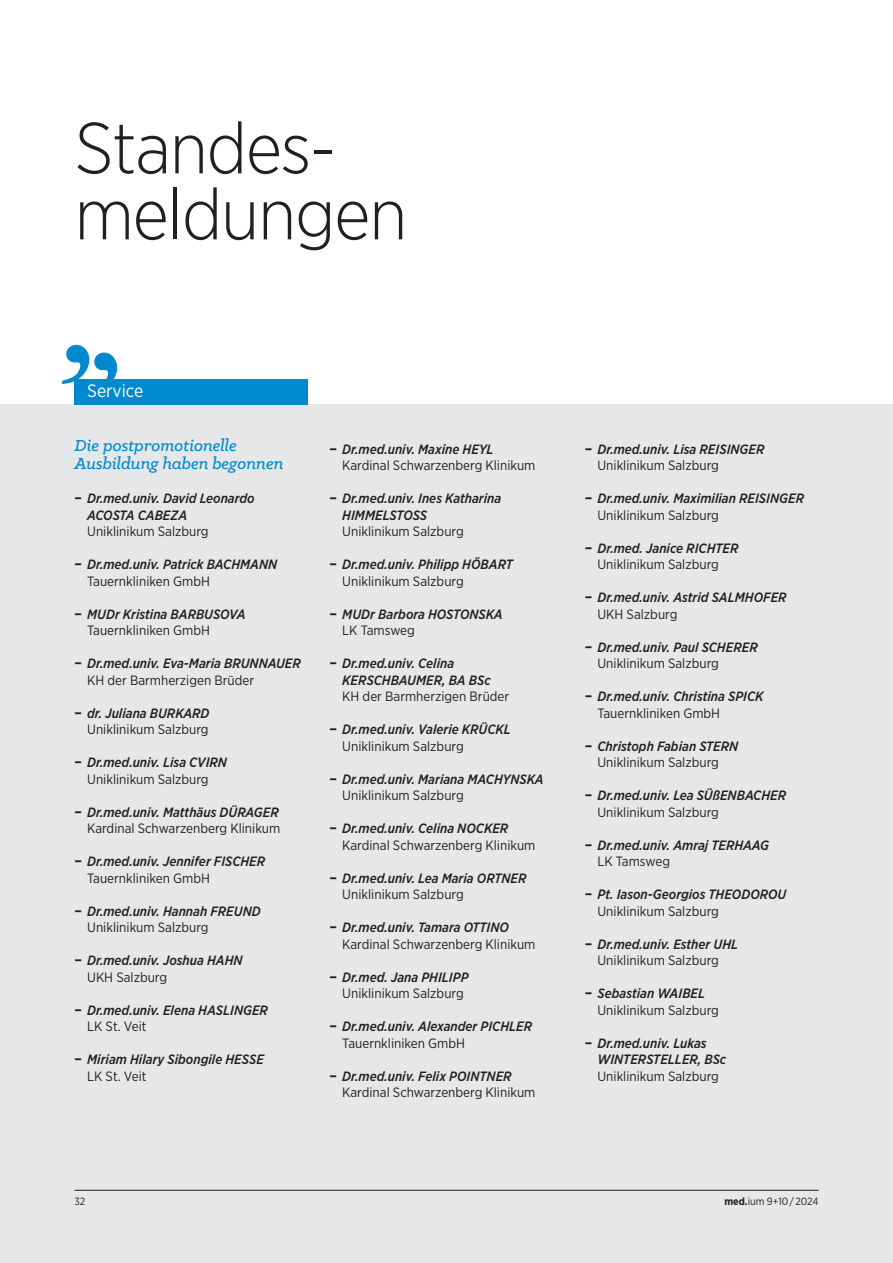
<style>
.page{position:relative;width:893px;height:1263px;background:#fff}
.page>*{position:absolute;margin:0;border:0;box-sizing:border-box;transform-origin:0 0}
.headline_48_44pt{font:300 72px/66px "Gotham Narrow";letter-spacing:-.02em;color:#231f20}
.subhead-SM{font:italic 500 18px/18px "Klinic Slab";color:#0089cf}
.Rubrik{font:18px "Gotham Narrow";color:#fff}
.t1{font:italic 500 13.5px/16.5px "Gotham Narrow";color:#231f20}
.Z2-Aufzaehlung-SM{font:13.5px "Gotham Narrow";color:#231f20}
.t2{font:10.5px "Gotham Narrow";color:#231f20}
.s1{font-weight:700;font-style:normal}
.s2{font-weight:700}
</style>
<div class="page">
<div style="left:0;top:404px;width:893px;height:859px;background:#e6e7e9"></div>
<svg style="left:62px;top:345px;width:55px;height:39px"></svg>
<div style="left:74px;top:379px;width:234px;height:25px;background:#0089cf"></div>
<hr style="left:74px;top:1190px;width:745px;height:1px;background:#231f20">
<p class="headline_48_44pt" style="left:74px;top:113px;width:334px">Standes&shy;meldungen</p>
<p class="Rubrik" style="left:87px;top:380px;width:58px">Service</p>
<p class="subhead-SM" style="left:74px;top:436px;width:211px">Die postpromotionelle<br>Ausbildung haben begonnen</p>
<p class="t1" style="left:87px;top:490px;width:169px;text-indent:-13px"><span class="s1">−</span> Dr.med.univ. David Leonardo<br>ACOSTA CABEZA</p>
<p class="Z2-Aufzaehlung-SM" style="left:87px;top:523px;width:123px">Uniklinikum Salzburg</p>
<p class="t1" style="left:74px;top:556px;width:204px"><span class="s1">−</span> Dr.med.univ. Patrick BACHMANN</p>
<p class="Z2-Aufzaehlung-SM" style="left:87px;top:573px;width:124px">Tauernkliniken GmbH</p>
<p class="t1" style="left:74px;top:606px;width:173px"><span class="s1">−</span> MUDr Kristina BARBUSOVA</p>
<p class="Z2-Aufzaehlung-SM" style="left:87px;top:622px;width:124px">Tauernkliniken GmbH</p>
<p class="t1" style="left:74px;top:655px;width:228px"><span class="s1">−</span> Dr.med.univ. Eva-Maria BRUNNAUER</p>
<p class="Z2-Aufzaehlung-SM" style="left:87px;top:672px;width:168px">KH der Barmherzigen Brüder</p>
<p class="t1" style="left:74px;top:705px;width:137px"><span class="s1">−</span> dr. Juliana BURKARD</p>
<p class="Z2-Aufzaehlung-SM" style="left:87px;top:721px;width:123px">Uniklinikum Salzburg</p>
<p class="t1" style="left:74px;top:754px;width:154px"><span class="s1">−</span> Dr.med.univ. Lisa CVIRN</p>
<p class="Z2-Aufzaehlung-SM" style="left:87px;top:771px;width:123px">Uniklinikum Salzburg</p>
<p class="t1" style="left:74px;top:804px;width:206px"><span class="s1">−</span> Dr.med.univ. Matthäus DÜRAGER</p>
<p class="Z2-Aufzaehlung-SM" style="left:87px;top:820px;width:195px">Kardinal Schwarzenberg Klinikum</p>
<p class="t1" style="left:74px;top:853px;width:192px"><span class="s1">−</span> Dr.med.univ. Jennifer FISCHER</p>
<p class="Z2-Aufzaehlung-SM" style="left:87px;top:870px;width:124px">Tauernkliniken GmbH</p>
<p class="t1" style="left:74px;top:903px;width:188px"><span class="s1">−</span> Dr.med.univ. Hannah FREUND</p>
<p class="Z2-Aufzaehlung-SM" style="left:87px;top:919px;width:123px">Uniklinikum Salzburg</p>
<p class="t1" style="left:74px;top:952px;width:170px"><span class="s1">−</span> Dr.med.univ. Joshua HAHN</p>
<p class="Z2-Aufzaehlung-SM" style="left:87px;top:969px;width:81px">UKH Salzburg</p>
<p class="t1" style="left:74px;top:1002px;width:195px"><span class="s1">−</span> Dr.med.univ. Elena HASLINGER</p>
<p class="Z2-Aufzaehlung-SM" style="left:87px;top:1018px;width:61px">LK St. Veit</p>
<p class="t1" style="left:74px;top:1051px;width:191px"><span class="s1">−</span> Miriam Hilary Sibongile HESSE</p>
<p class="Z2-Aufzaehlung-SM" style="left:87px;top:1068px;width:61px">LK St. Veit</p>
<p class="t1" style="left:330px;top:441px;width:165px"><span class="s1">−</span> Dr.med.univ. Maxine HEYL</p>
<p class="Z2-Aufzaehlung-SM" style="left:342px;top:457px;width:195px">Kardinal Schwarzenberg Klinikum</p>
<p class="t1" style="left:342px;top:490px;width:161px;text-indent:-13px"><span class="s1">−</span> Dr.med.univ. Ines Katharina<br>HIMMELSTOSS</p>
<p class="Z2-Aufzaehlung-SM" style="left:342px;top:523px;width:123px">Uniklinikum Salzburg</p>
<p class="t1" style="left:330px;top:556px;width:185px"><span class="s1">−</span> Dr.med.univ. Philipp HÖBART</p>
<p class="Z2-Aufzaehlung-SM" style="left:342px;top:573px;width:123px">Uniklinikum Salzburg</p>
<p class="t1" style="left:330px;top:606px;width:175px"><span class="s1">−</span> MUDr Barbora HOSTONSKA</p>
<p class="Z2-Aufzaehlung-SM" style="left:342px;top:622px;width:74px">LK Tamsweg</p>
<p class="t1" style="left:342px;top:655px;width:150px;text-indent:-13px"><span class="s1">−</span> Dr.med.univ. Celina<br>KERSCHBAUMER, BA BSc</p>
<p class="Z2-Aufzaehlung-SM" style="left:342px;top:688px;width:168px">KH der Barmherzigen Brüder</p>
<p class="t1" style="left:330px;top:721px;width:183px"><span class="s1">−</span> Dr.med.univ. Valerie KRÜCKL</p>
<p class="Z2-Aufzaehlung-SM" style="left:342px;top:738px;width:123px">Uniklinikum Salzburg</p>
<p class="t1" style="left:330px;top:771px;width:216px"><span class="s1">−</span> Dr.med.univ. Mariana MACHYNSKA</p>
<p class="Z2-Aufzaehlung-SM" style="left:342px;top:787px;width:123px">Uniklinikum Salzburg</p>
<p class="t1" style="left:330px;top:820px;width:180px"><span class="s1">−</span> Dr.med.univ. Celina NOCKER</p>
<p class="Z2-Aufzaehlung-SM" style="left:342px;top:837px;width:195px">Kardinal Schwarzenberg Klinikum</p>
<p class="t1" style="left:330px;top:870px;width:198px"><span class="s1">−</span> Dr.med.univ. Lea Maria ORTNER</p>
<p class="Z2-Aufzaehlung-SM" style="left:342px;top:886px;width:123px">Uniklinikum Salzburg</p>
<p class="t1" style="left:330px;top:919px;width:181px"><span class="s1">−</span> Dr.med.univ. Tamara OTTINO</p>
<p class="Z2-Aufzaehlung-SM" style="left:342px;top:936px;width:195px">Kardinal Schwarzenberg Klinikum</p>
<p class="t1" style="left:330px;top:969px;width:140px"><span class="s1">−</span> Dr.med. Jana PHILIPP</p>
<p class="Z2-Aufzaehlung-SM" style="left:342px;top:985px;width:123px">Uniklinikum Salzburg</p>
<p class="t1" style="left:330px;top:1018px;width:204px"><span class="s1">−</span> Dr.med.univ. Alexander PICHLER</p>
<p class="Z2-Aufzaehlung-SM" style="left:342px;top:1035px;width:124px">Tauernkliniken GmbH</p>
<p class="t1" style="left:330px;top:1068px;width:184px"><span class="s1">−</span> Dr.med.univ. Felix POINTNER</p>
<p class="Z2-Aufzaehlung-SM" style="left:342px;top:1084px;width:195px">Kardinal Schwarzenberg Klinikum</p>
<p class="t1" style="left:585px;top:441px;width:181px"><span class="s1">−</span> Dr.med.univ. Lisa REISINGER</p>
<p class="Z2-Aufzaehlung-SM" style="left:597px;top:457px;width:123px">Uniklinikum Salzburg</p>
<p class="t1" style="left:585px;top:490px;width:221px"><span class="s1">−</span> Dr.med.univ. Maximilian REISINGER</p>
<p class="Z2-Aufzaehlung-SM" style="left:597px;top:507px;width:123px">Uniklinikum Salzburg</p>
<p class="t1" style="left:585px;top:540px;width:155px"><span class="s1">−</span> Dr.med. Janice RICHTER</p>
<p class="Z2-Aufzaehlung-SM" style="left:597px;top:556px;width:123px">Uniklinikum Salzburg</p>
<p class="t1" style="left:585px;top:589px;width:203px"><span class="s1">−</span> Dr.med.univ. Astrid SALMHOFER</p>
<p class="Z2-Aufzaehlung-SM" style="left:597px;top:606px;width:81px">UKH Salzburg</p>
<p class="t1" style="left:585px;top:639px;width:175px"><span class="s1">−</span> Dr.med.univ. Paul SCHERER</p>
<p class="Z2-Aufzaehlung-SM" style="left:597px;top:655px;width:123px">Uniklinikum Salzburg</p>
<p class="t1" style="left:585px;top:688px;width:180px"><span class="s1">−</span> Dr.med.univ. Christina SPICK</p>
<p class="Z2-Aufzaehlung-SM" style="left:597px;top:705px;width:124px">Tauernkliniken GmbH</p>
<p class="t1" style="left:585px;top:738px;width:155px"><span class="s1">−</span> Christoph Fabian STERN</p>
<p class="Z2-Aufzaehlung-SM" style="left:597px;top:754px;width:123px">Uniklinikum Salzburg</p>
<p class="t1" style="left:585px;top:787px;width:203px"><span class="s1">−</span> Dr.med.univ. Lea SÜßENBACHER</p>
<p class="Z2-Aufzaehlung-SM" style="left:597px;top:804px;width:123px">Uniklinikum Salzburg</p>
<p class="t1" style="left:585px;top:837px;width:186px"><span class="s1">−</span> Dr.med.univ. Amraj TERHAAG</p>
<p class="Z2-Aufzaehlung-SM" style="left:597px;top:853px;width:74px">LK Tamsweg</p>
<p class="t1" style="left:585px;top:886px;width:203px"><span class="s1">−</span> Pt. Iason-Georgios THEODOROU</p>
<p class="Z2-Aufzaehlung-SM" style="left:597px;top:903px;width:123px">Uniklinikum Salzburg</p>
<p class="t1" style="left:585px;top:936px;width:155px"><span class="s1">−</span> Dr.med.univ. Esther UHL</p>
<p class="Z2-Aufzaehlung-SM" style="left:597px;top:952px;width:123px">Uniklinikum Salzburg</p>
<p class="t1" style="left:585px;top:985px;width:122px"><span class="s1">−</span> Sebastian WAIBEL</p>
<p class="Z2-Aufzaehlung-SM" style="left:597px;top:1002px;width:123px">Uniklinikum Salzburg</p>
<p class="t1" style="left:597px;top:1035px;width:130px;text-indent:-13px"><span class="s1">−</span> Dr.med.univ. Lukas<br>WINTERSTELLER, BSc</p>
<p class="Z2-Aufzaehlung-SM" style="left:597px;top:1068px;width:123px">Uniklinikum Salzburg</p>
<p class="t2" style="left:74px;top:1195px;width:12px">32</p>
<p class="t2" style="left:724px;top:1195px;width:96px"><span class="s2">med.</span>ium 9+10 / 2024</p>
</div>
